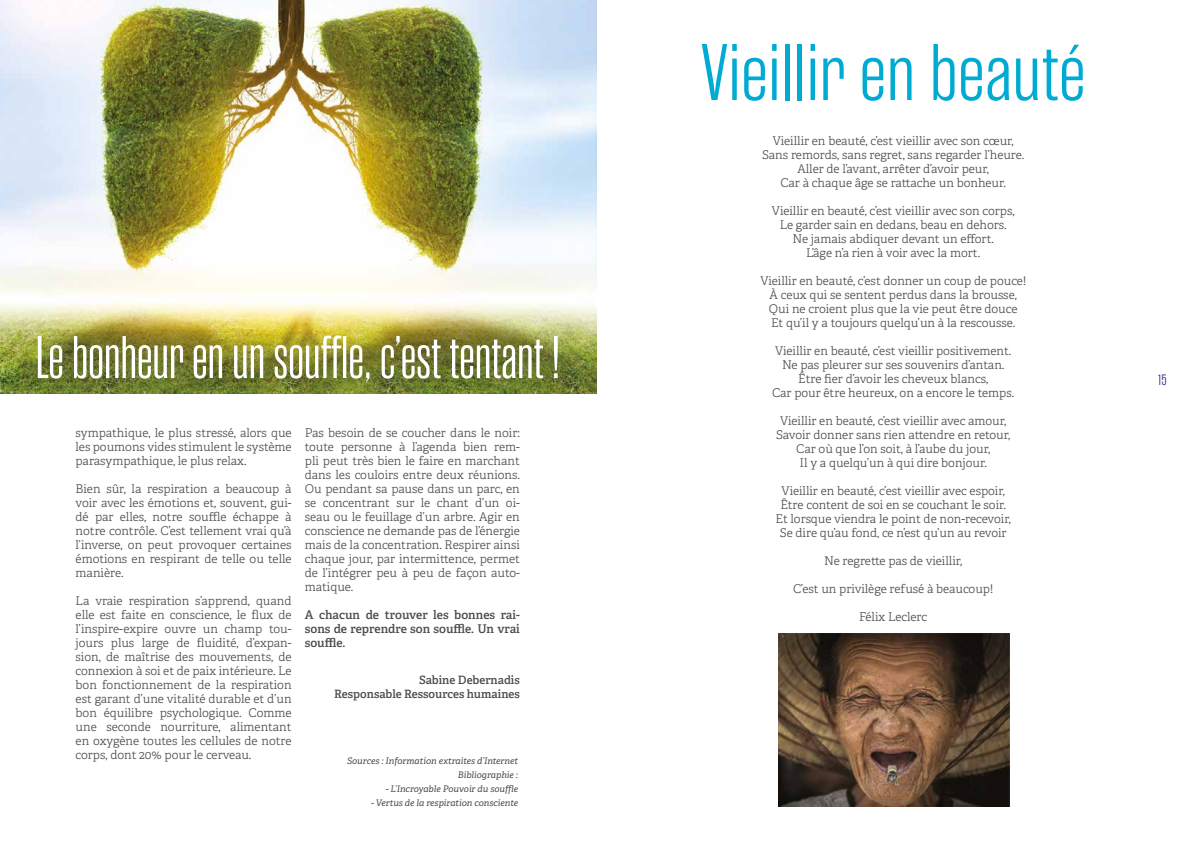
<style>
.page{position:relative;width:1191px;height:842px;background:#fff}
.page>*{position:absolute;margin:0;border:0;box-sizing:border-box;transform-origin:0 0}
.t1{font:300 80px "Rama Gothic E";color:#00abd3}
.t2{font:60px "Rama Gothic M";color:#fff}
.t3{font:300 15px "Rama Gothic E";color:#312783}
.t4{font:12px/14px "Adelle PE Lt";color:#4a4a49;text-align:center}
.t5{font:12px/14px "Adelle PE Sb";color:#4a4a49;text-align:justify}
.t6{font:11.5px/14px "Adelle PE Sb";letter-spacing:-.005em;color:#4a4a49;text-align:right}
.t7{font:italic 9px/14px "Adelle PE";color:#4a4a49;text-align:right}
</style>
<div class="page">
<img style="left:0;top:0;width:596px;height:393px">
<img style="left:778px;top:633px;width:232px;height:173px">
<h2 class="t2" style="left:36px;top:328px;width:526px">Le bonheur en un souffle, c’est tentant !</h2>
<p class="t4" style="left:76px;top:425px;width:217px;text-align:justify">sympathique, le plus stressé, alors que les poumons vides stimulent le système parasympathique, le plus relax.</p>
<p class="t4" style="left:76px;top:481px;width:217px;text-align:justify">Bien sûr, la respiration a beaucoup à voir avec les émotions et, souvent, gui&shy;dé par elles, notre souffle échappe à notre contrôle. C’est tellement vrai qu’à l’inverse, on peut provoquer certaines émotions en respirant de telle ou telle manière.</p>
<p class="t4" style="left:76px;top:593px;width:217px;text-align:justify">La vraie respiration s’apprend, quand elle est faite en conscience, le flux de l’inspire-expire ouvre un champ tou&shy;jours plus large de fluidité, d’expan&shy;sion, de maîtrise des mouvements, de connexion à soi et de paix intérieure. Le bon fonctionnement de la respiration est garant d’une vitalité durable et d’un bon équilibre psychologique. Comme une seconde nourriture, alimentant en oxygène toutes les cellules de notre corps, dont 20% pour le cerveau.</p>
<p class="t4" style="left:305px;top:425px;width:216px;text-align:justify">Pas besoin de se coucher dans le noir: toute personne à l’agenda bien rem&shy;pli peut très bien le faire en marchant dans les couloirs entre deux réunions.<br>Ou pendant sa pause dans un parc, en se concentrant sur le chant d’un oi&shy;seau ou le feuillage d’un arbre. Agir en conscience ne demande pas de l’énergie mais de la concentration. Respirer ainsi chaque jour, par intermittence, permet de l’intégrer peu à peu de façon auto&shy;matique.</p>
<p class="t5" style="left:305px;top:607px;width:217px">A chacun de trouver les bonnes rai&shy;sons de reprendre son souffle. Un vrai souffle.</p>
<p class="t6" style="left:334px;top:673px;width:187px">Sabine Debernadis<br>Responsable Ressources humaines</p>
<p class="t7" style="left:347px;top:753px;width:172px">Sources : Information extraites d’Internet<br>Bibliographie :</p>
<p class="t7" style="left:386px;top:781px;width:134px">- L’Incroyable Pouvoir du souffle</p>
<p class="t7" style="left:371px;top:795px;width:148px">- Vertus de la respiration consciente</p>
<h1 class="t1" style="left:700px;top:30px;width:386px">Vieillir en beauté</h1>
<p class="t4" style="left:762px;top:133px;width:264px">Vieillir en beauté, c’est vieillir avec son cœur, Sans remords, sans regret, sans regarder l’heure.<br>Aller de l’avant, arrêter d’avoir peur,<br>Car à chaque âge se rattache un bonheur.</p>
<p class="t4" style="left:772px;top:203px;width:244px">Vieillir en beauté, c’est vieillir avec son corps, Le garder sain en dedans, beau en dehors.<br>Ne jamais abdiquer devant un effort.<br>L’âge n’a rien à voir avec la mort.</p>
<p class="t4" style="left:760px;top:273px;width:267px">Vieillir en beauté, c’est donner un coup de pouce!<br>À ceux qui se sentent perdus dans la brousse, Qui ne croient plus que la vie peut être douce<br>Et qu’il y a toujours quelqu’un à la rescousse.</p>
<p class="t4" style="left:772px;top:343px;width:244px">Vieillir en beauté, c’est vieillir positivement.<br>Ne pas pleurer sur ses souvenirs d’antan.<br>Être fier d’avoir les cheveux blancs,<br>Car pour être heureux, on a encore le temps.</p>
<p class="t4" style="left:776px;top:413px;width:236px">Vieillir en beauté, c’est vieillir avec amour, Savoir donner sans rien attendre en retour, Car où que l’on soit, à l’aube du jour,<br>Il y a quelqu’un à qui dire bonjour.</p>
<p class="t4" style="left:775px;top:483px;width:237px">Vieillir en beauté, c’est vieillir avec espoir, Être content de soi en se couchant le soir.<br>Et lorsque viendra le point de non-recevoir, Se dire qu’au fond, ce n’est qu’un au revoir</p>
<p class="t4" style="left:824px;top:553px;width:140px">Ne regrette pas de vieillir,</p>
<p class="t4" style="left:793px;top:581px;width:201px">C’est un privilège refusé à beaucoup!</p>
<p class="t4" style="left:859px;top:609px;width:70px">Félix Leclerc</p>
<p class="t3" style="left:1158px;top:372px;width:10px">15</p>
</div>
